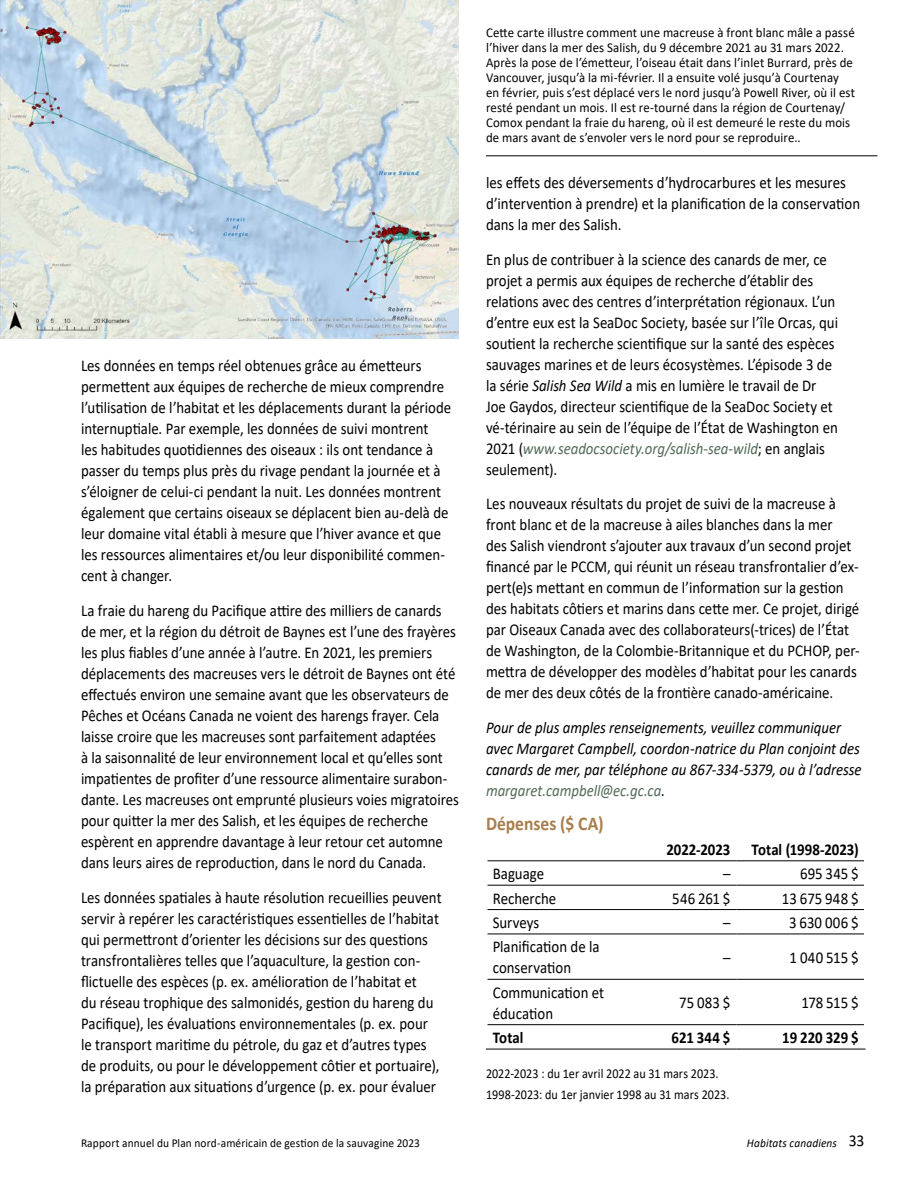
<style>
.page{position:relative;width:918px;height:1188px;background:#fff}
.page>*{position:absolute;margin:0;border:0;box-sizing:border-box;transform-origin:0 0}
.Table_caption{font:700 19.5px "Calibri";color:#a87e4b;scale:.9 1}
.Body_text{font:16.5px/21px "Calibri";letter-spacing:-.005em;color:#000;scale:.9 1}
.Body_text-2{font:italic 16.5px/21px "Calibri";letter-spacing:-.005em;color:#000;scale:.9 1}
.Table_body_left_aligned{font:16.5px/21px "Calibri";color:#000;scale:.9 1}
.Table_body{font:16.5px "Calibri";color:#000;scale:.9 1}
.Table_header_and_footer_right_aligned{font:700 16.5px "Calibri";color:#000;scale:.9 1}
.Table_footer_left_aligned{font:700 16.5px "Calibri";color:#000;scale:.9 1}
.Table_note{font:13.5px/15px "Calibri";letter-spacing:.005em;color:#000;scale:.95 1}
.Table_note-2{font:13.5px "Calibri";letter-spacing:.005em;color:#000;scale:.9 1}
.t1{font:12px "Calibri";letter-spacing:.01em;color:#000;scale:.95 1}
.t2{font:italic 12px "Calibri";letter-spacing:.01em;color:#000;scale:.95 1}
.s1{font-style:italic}
.s2{font-style:italic;color:#526b56}
.s3{color:#526b56}
.s4{font-style:normal;font-size:16.5px}
</style>
<div class="page">
<img style="left:0;top:0;width:459px;height:339px">
<hr style="left:486px;top:156px;width:392px;height:1px;background:#000">
<hr style="left:488px;top:885px;width:154px;height:1px;background:#000">
<hr style="left:642px;top:885px;width:94px;height:1px;background:#000">
<hr style="left:736px;top:885px;width:128px;height:1px;background:#000">
<hr style="left:488px;top:909px;width:154px;height:1px;background:#000">
<hr style="left:642px;top:909px;width:94px;height:1px;background:#000">
<hr style="left:736px;top:909px;width:128px;height:1px;background:#000">
<hr style="left:488px;top:934px;width:154px;height:1px;background:#000">
<hr style="left:642px;top:934px;width:94px;height:1px;background:#000">
<hr style="left:736px;top:934px;width:128px;height:1px;background:#000">
<hr style="left:488px;top:979px;width:154px;height:1px;background:#000">
<hr style="left:642px;top:979px;width:94px;height:1px;background:#000">
<hr style="left:736px;top:979px;width:128px;height:1px;background:#000">
<hr style="left:488px;top:861px;width:154px;height:1px;background:#000">
<hr style="left:642px;top:861px;width:94px;height:1px;background:#000">
<hr style="left:736px;top:861px;width:128px;height:1px;background:#000">
<hr style="left:488px;top:1024px;width:154px;height:1px;background:#000">
<hr style="left:642px;top:1024px;width:94px;height:1px;background:#000">
<hr style="left:736px;top:1024px;width:128px;height:1px;background:#000">
<hr style="left:486px;top:1049px;width:156px;height:1px;background:#000">
<hr style="left:642px;top:1049px;width:94px;height:1px;background:#000">
<hr style="left:736px;top:1049px;width:130px;height:1px;background:#000">
<p class="Body_text" style="left:81px;top:355px;width:413px">Les données en temps réel obtenues grâce au émetteurs permettent aux équipes de recherche de mieux comprendre l’utilisation de l’habitat et les déplacements durant la période internuptiale. Par exemple, les données de suivi montrent<br>les habitudes quotidiennes des oiseaux : ils ont tendance à passer du temps plus près du rivage pendant la journée et à s’éloigner de celui-ci pendant la nuit. Les données montrent également que certains oiseaux se déplacent bien au-delà de leur domaine vital établi à mesure que l’hiver avance et que les ressources alimentaires et/ou leur disponibilité commen&shy;cent à changer.</p>
<p class="Body_text" style="left:81px;top:600px;width:421px">La fraie du hareng du Pacifique attire des milliers de canards de mer, et la région du détroit de Baynes est l’une des frayères les plus fiables d’une année à l’autre. En 2021, les premiers déplacements des macreuses vers le détroit de Baynes ont été effectués environ une semaine avant que les observateurs de Pêches et Océans Canada ne voient des harengs frayer. Cela laisse croire que les macreuses sont parfaitement adaptées<br>à la saisonnalité de leur environnement local et qu’elles sont impatientes de profiter d’une ressource alimentaire surabon&shy;dante. Les macreuses ont emprunté plusieurs voies migratoires pour quitter la mer des Salish, et les équipes de recherche espèrent en apprendre davantage à leur retour cet automne dans leurs aires de reproduction, dans le nord du Canada.</p>
<p class="Body_text" style="left:81px;top:886px;width:402px">Les données spatiales à haute résolution recueillies peuvent servir à repérer les caractéristiques essentielles de l’habitat qui permettront d’orienter les décisions sur des questions transfrontalières telles que l’aquaculture, la gestion con&shy;flictuelle des espèces (p. ex. amélioration de l’habitat et<br>du réseau trophique des salmonidés, gestion du hareng du Pacifique), les évaluations environnementales (p. ex. pour le transport maritime du pétrole, du gaz et d’autres types de produits, ou pour le développement côtier et portuaire), la préparation aux situations d’urgence (p. ex. pour évaluer</p>
<p class="Table_note" style="left:486px;top:25px;width:390px">Cette carte illustre comment une macreuse à front blanc mâle a passé l’hiver dans la mer des Salish, du 9 décembre 2021 au 31 mars 2022.<br>Après la pose de l’émetteur, l’oiseau était dans l’inlet Burrard, près de Vancouver, jusqu’à la mi-février. Il a ensuite volé jusqu’à Courtenay en février, puis s’est déplacé vers le nord jusqu’à Powell River, où il est resté pendant un mois. Il est re-tourné dans la région de Courtenay/ Comox pendant la fraie du hareng, où il est demeuré le reste du mois de mars avant de s’envoler vers le nord pour se reproduire..</p>
<p class="Body_text" style="left:486px;top:172px;width:417px">les effets des déversements d’hydrocarbures et les mesures d’intervention à prendre) et la planification de la conservation dans la mer des Salish.</p>
<p class="Body_text" style="left:486px;top:249px;width:393px">En plus de contribuer à la science des canards de mer, ce projet a permis aux équipes de recherche d’établir des relations avec des centres d’interprétation régionaux. L’un d’entre eux est la SeaDoc Society, basée sur l’île Orcas, qui soutient la recherche scientifique sur la santé des espèces sauvages marines et de leurs écosystèmes. L’épisode 3 de la série <span class="s1">Salish Sea Wild</span> a mis en lumière le travail de Dr Joe Gaydos, directeur scientifique de la SeaDoc Society et vé-térinaire au sein de l’équipe de l’État de Washington en 2021 (<span class="s2">www.seadocsociety.org/salish-sea-wild</span>; en anglais seulement).</p>
<p class="Body_text" style="left:486px;top:493px;width:417px">Les nouveaux résultats du projet de suivi de la macreuse à front blanc et de la macreuse à ailes blanches dans la mer<br>des Salish viendront s’ajouter aux travaux d’un second projet financé par le PCCM, qui réunit un réseau transfrontalier d’ex&shy;pert(e)s mettant en commun de l’information sur la gestion des habitats côtiers et marins dans cette mer. Ce projet, dirigé par Oiseaux Canada avec des collaborateurs(-trices) de l’État de Washington, de la Colombie-Britannique et du PCHOP, per&shy;mettra de développer des modèles d’habitat pour les canards de mer des deux côtés de la frontière canado-américaine.</p>
<p class="Body_text-2" style="left:486px;top:716px;width:419px">Pour de plus amples renseignements, veuillez communiquer avec Margaret Campbell, coordon-natrice du Plan conjoint des canards de mer, par téléphone au 867-334-5379, ou à l’adresse <span class="s3">margaret.campbell@ec.gc.ca</span>.</p>
<h4 class="Table_caption" style="left:486px;top:810px;width:132px">Dépenses ($ CA)</h4>
<p class="Table_header_and_footer_right_aligned" style="left:666px;top:838px;width:73px">2022-2023</p>
<p class="Table_header_and_footer_right_aligned" style="left:752px;top:838px;width:121px">Total (1998-2023)</p>
<p class="Table_body_left_aligned" style="left:493px;top:863px;width:59px">Baguage</p>
<p class="Table_body" style="left:723px;top:862px;width:10px">–</p>
<p class="Table_body" style="left:800px;top:862px;width:66px">695 345 $</p>
<p class="Table_body_left_aligned" style="left:493px;top:887px;width:72px">Recherche</p>
<p class="Table_body" style="left:672px;top:887px;width:66px">546 261 $</p>
<p class="Table_body" style="left:782px;top:887px;width:87px">13 675 948 $</p>
<p class="Table_body_left_aligned" style="left:493px;top:912px;width:53px">Surveys</p>
<p class="Table_body" style="left:723px;top:911px;width:10px">–</p>
<p class="Table_body" style="left:789px;top:911px;width:79px">3 630 006 $</p>
<p class="Table_body_left_aligned" style="left:493px;top:936px;width:120px">Planification de la conservation</p>
<p class="Table_body" style="left:723px;top:946px;width:10px">–</p>
<p class="Table_body" style="left:790px;top:946px;width:78px">1 040 515 $</p>
<p class="Table_body_left_aligned" style="left:493px;top:981px;width:125px">Communication et éducation</p>
<p class="Table_body" style="left:679px;top:991px;width:58px">75 083 $</p>
<p class="Table_body" style="left:801px;top:991px;width:65px">178 515 $</p>
<p class="Table_footer_left_aligned" style="left:493px;top:1026px;width:36px">Total</p>
<p class="Table_header_and_footer_right_aligned" style="left:672px;top:1026px;width:67px">621 344 $</p>
<p class="Table_header_and_footer_right_aligned" style="left:782px;top:1026px;width:86px">19 220 329 $</p>
<p class="Table_note-2" style="left:486px;top:1064px;width:260px">2022-2023 : du 1er avril 2022 au 31 mars 2023.</p>
<p class="Table_note-2" style="left:486px;top:1085px;width:272px">1998-2023: du 1er janvier 1998 au 31 mars 2023.</p>
<p class="t1" style="left:81px;top:1135px;width:358px">Rapport annuel du Plan nord-américain de gestion de la sauvagine 2023</p>
<p class="t2" style="left:747px;top:1135px;width:125px">Habitats canadiens <span class="s4">33</span></p>
</div>
